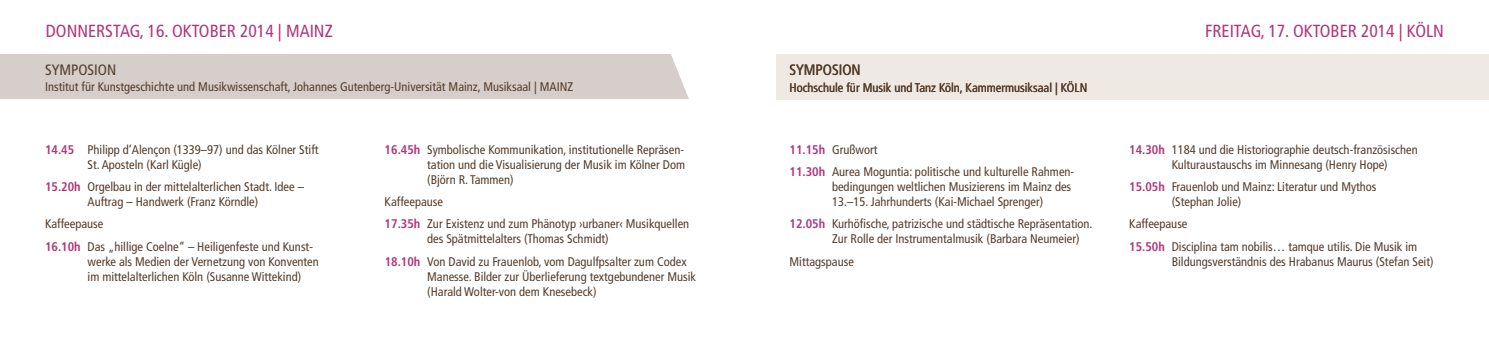
<style>
.page{position:relative;width:1489px;height:348px;background:#fff}
.page>*{position:absolute;margin:0;border:0;box-sizing:border-box;transform-origin:0 0}
.t1{font:condensed 17.5px "Frutiger LT Com";color:#ad377a}
.t2{font:condensed 15px "Frutiger LT Com";color:#563c2a}
.t3{font:condensed 12.5px/15px "Frutiger LT Com";color:#563c2a}
.s1{font-weight:700;color:#ad377a}
</style>
<div class="page">
<div style="left:0;top:54px;width:689px;height:45px;background:#d5ceca"></div>
<div style="left:776px;top:54px;width:712px;height:45px;background:#eee9e2"></div>
<h1 class="t1" style="left:46px;top:21px;width:288px">Donnerstag, 16. Oktober 2014 | Mainz</h1>
<p class="t2" style="left:45px;top:61px;width:73px">Symposion</p>
<p class="t3" style="left:45px;top:79px;width:522px">Institut für Kunstgeschichte und Musikwissenschaft, Johannes Gutenberg-Universität Mainz, Musiksaal | MAINZ</p>
<p class="t3" style="left:88px;top:142px;width:232px;text-indent:-43px"><span class="s1">14.45</span> Philipp d’Alençon (1339–97) und das Kölner Stift<br>St. Aposteln (Karl Kügle)</p>
<p class="t3" style="left:45px;top:179px;width:260px;text-align:center"><span class="s1">15.20h</span> Orgelbau in der mittelalterlichen Stadt. Idee –<br>Auftrag – Handwerk (Franz Körndle)</p>
<p class="t3" style="left:45px;top:213px;width:269px;line-height:22.1px">Kaffeepause<br><span class="s1">16.10h</span> Das „hillige Coelne“ – Heiligenfeste und Kunst-</p>
<p class="t3" style="left:88px;top:253px;width:233px">werke als Medien der Vernetzung von Konventen im mittelalterlichen Köln (Susanne Wittekind)</p>
<p class="t3" style="left:427px;top:142px;width:259px;text-align:justify;text-indent:-43px"><span class="s1">16.45h</span> Symbolische Kommunikation, institutionelle Repräsen&shy;tation und die Visualisierung der Musik im Kölner Dom (Björn R. Tammen)</p>
<p class="t3" style="left:384px;top:191px;width:306px;line-height:22.1px">Kaffeepause<br><span class="s1">17.35h</span> Zur Existenz und zum Phänotyp ›urbaner‹ Musikquellen</p>
<p class="t3" style="left:384px;top:228px;width:303px;line-height:22.1px;text-indent:43px">des Spätmittelalters (Thomas Schmidt)<br><span class="s1">18.10h</span> Von David zu Frauenlob, vom Dagulfpsalter zum Codex</p>
<p class="t3" style="left:427px;top:268px;width:270px">Manesse. Bilder zur Überlieferung textgebundener Musik (Harald Wolter-von dem Knesebeck)</p>
<p class="t2" style="left:789px;top:61px;width:73px">Symposion</p>
<p class="t3" style="left:789px;top:80px;width:285px">Hochschule für Musik und Tanz Köln, Kammermusiksaal | KÖLN</p>
<p class="t3" style="left:789px;top:138px;width:286px;line-height:22.1px"><span class="s1">11.15h</span> Grußwort<br><span class="s1">11.30h</span> Aurea Moguntia: politische und kulturelle Rahmen-</p>
<p class="t3" style="left:832px;top:179px;width:241px">bedingungen weltlichen Musizierens im Mainz des<br>13.–15. Jahrhunderts (Kai-Michael Sprenger)</p>
<p class="t3" style="left:832px;top:216px;width:262px;text-indent:-43px"><span class="s1">12.05h</span> Kurhöfische, patrizische und städtische Repräsentation.<br>Zur Rolle der Instrumentalmusik (Barbara Neumeier)</p>
<p class="t3" style="left:789px;top:253px;width:66px">Mittagspause</p>
<h1 class="t1" style="left:1204px;top:21px;width:240px">Freitag, 17. Oktober 2014 | Köln</h1>
<p class="t3" style="left:1171px;top:142px;width:247px;text-indent:-43px"><span class="s1">14.30h</span> 1184 und die Historiographie deutsch-französischen<br>Kulturaustauschs im Minnesang (Henry Hope)</p>
<p class="t3" style="left:1171px;top:179px;width:206px;text-indent:-43px"><span class="s1">15.05h</span> Frauenlob und Mainz: Literatur und Mythos (Stephan Jolie)</p>
<p class="t3" style="left:1129px;top:213px;width:289px;line-height:22.1px">Kaffeepause<br><span class="s1">15.50h</span> Disciplina tam nobilis… tamque utilis. Die Musik im</p>
<p class="t3" style="left:1171px;top:253px;width:263px">Bildungsverständnis des Hrabanus Maurus (Stefan Seit)</p>
</div>
